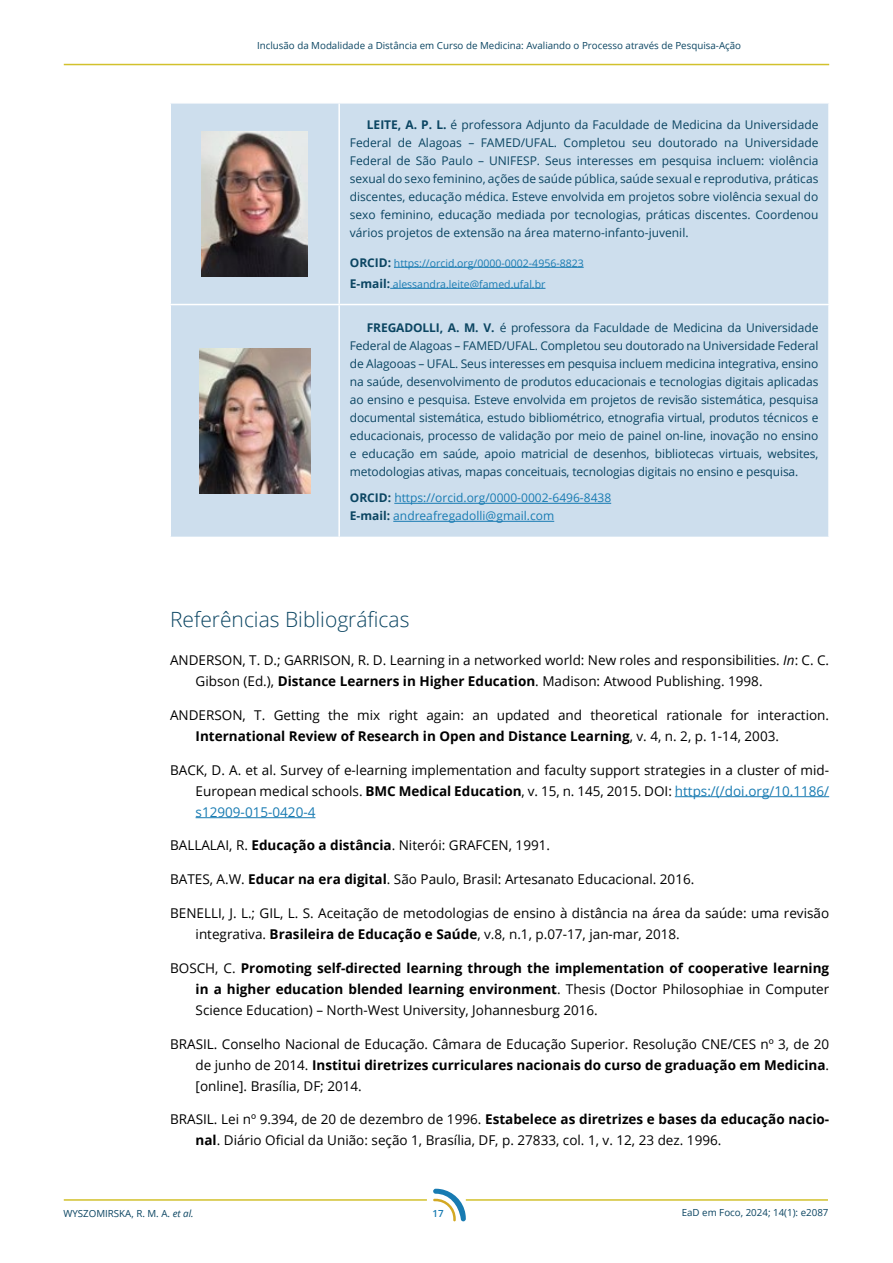
<style>
.page{position:relative;width:893px;height:1263px;background:#fff}
.page>*{position:absolute;margin:0;border:0;box-sizing:border-box;transform-origin:0 0}
.t1{font:300 21px "Open Sans";color:#0b4562}
.t2{font:13.5px/21px "Open Sans";color:#000}
.t3{font:700 13.5px/21px "Open Sans";color:#000;text-align:justify}
.t4{font:12px/18px "Open Sans";letter-spacing:-.005em;color:#0b4562;text-align:justify}
.t5{font:12px/18px "Open Sans";color:#187bb2}
.t6{font:10.5px/21px "Open Sans";color:#187bb2}
.t7{font:9.75px "Open Sans";color:#0b4562}
.t8{font:600 9.75px "Open Sans";color:#187bb2}
.s1{font-weight:700}
.s2{font-weight:700;font-size:12px;color:#0b4562}
.s3{font-weight:700;color:#0b4562}
.s4{font-style:italic}
.s5{color:#187bb2}
.s6{font-weight:400}
</style>
<div class="page">
<hr style="left:64px;top:64px;width:765px;height:1px;background:#d2c12c">
<hr style="left:466px;top:1199px;width:362px;height:2px;background:#d2c12c">
<svg style="left:433px;top:1189px;width:33px;height:32px"></svg>
<hr style="left:64px;top:1199px;width:363px;height:2px;background:#d2c12c">
<hr style="left:675px;top:796px;width:154px;height:1px;background:#187bb2">
<hr style="left:196px;top:817px;width:119px;height:1px;background:#187bb2">
<div style="left:171px;top:104px;width:657px;height:433px;background:#cddeed"></div>
<hr style="left:338px;top:104px;width:2px;height:200px;background:#fff">
<hr style="left:338px;top:305px;width:2px;height:232px;background:#fff">
<hr style="left:169px;top:304px;width:170px;height:1px;background:#fff">
<hr style="left:339px;top:304px;width:491px;height:1px;background:#fff">
<img style="left:202px;top:131px;width:106px;height:145px">
<hr style="left:394px;top:267px;width:190px;height:1px;background:#187bb2">
<hr style="left:390px;top:288px;width:155px;height:1px;background:#187bb2">
<img style="left:199px;top:348px;width:111px;height:146px">
<hr style="left:394px;top:503px;width:217px;height:1px;background:#187bb2">
<hr style="left:393px;top:521px;width:161px;height:1px;background:#187bb2">
<p class="t7" style="left:257px;top:39px;width:486px">Inclusão da Modalidade a Distância em Curso de Medicina: Avaliando o Processo através de Pesquisa-Ação</p>
<p class="t4" style="left:350px;top:115px;width:470px;text-indent:17px"><span class="s1">LEITE, A. P. L.</span> é professora Adjunto da Faculdade de Medicina da Universidade Federal de Alagoas – FAMED/UFAL. Completou seu doutorado na Universidade Federal de São Paulo – UNIFESP. Seus interesses em pesquisa incluem: violência sexual do sexo feminino, ações de saúde pública, saúde sexual e reprodutiva, práticas discentes, educação médica. Esteve envolvida em projetos sobre violência sexual do sexo feminino, educação mediada por tecnologias, práticas discentes. Coordenou vários projetos de extensão na área materno-infanto-juvenil.</p>
<p class="t6" style="left:350px;top:252px;width:235px"><span class="s2">ORCID:</span> https://orcid.org/0000-0002-4956-8823<br><span class="s2">E-mail:</span> alessandra.leite@famed.ufal.br</p>
<p class="t4" style="left:350px;top:318px;width:470px;text-indent:17px"><span class="s1">FREGADOLLI, A. M. V.</span> é professora da Faculdade de Medicina da Universidade Federal de Alagoas – FAMED/UFAL. Completou seu doutorado na Universidade Federal de Alagooas – UFAL. Seus interesses em pesquisa incluem medicina integrativa, ensino na saúde, desenvolvimento de produtos educacionais e tecnologias digitais aplicadas ao ensino e pesquisa. Esteve envolvida em projetos de revisão sistemática, pesquisa documental sistemática, estudo bibliométrico, etnografia virtual, produtos técnicos e educacionais, processo de validação por meio de painel on-line, inovação no ensino e educação em saúde, apoio matricial de desenhos, bibliotecas virtuais, websites, metodologias ativas, mapas conceituais, tecnologias digitais no ensino e pesquisa.</p>
<p class="t5" style="left:350px;top:489px;width:263px"><span class="s3">ORCID:</span> https://orcid.org/0000-0002-6496-8438<br><span class="s3">E-mail:</span> andreafregadolli@gmail.com</p>
<h1 class="t1" style="left:170px;top:605px;width:241px">Referências Bibliográficas</h1>
<p class="t2" style="left:196px;top:649px;width:635px;text-indent:-26px">ANDERSON, T. D.; GARRISON, R. D. Learning in a networked world: New roles and responsibilities. <span class="s4">In</span>: C. C.<br>Gibson (Ed.), <span class="s1">Distance Learners in Higher Education</span>. Madison: Atwood Publishing. 1998.</p>
<p class="t2" style="left:196px;top:704px;width:635px;text-indent:-26px">ANDERSON, T. Getting the mix right again: an updated and theoretical rationale for interaction.<br><span class="s1">International Review of Research in Open and Distance Learning</span>, v. 4, n. 2, p. 1-14, 2003.</p>
<p class="t2" style="left:196px;top:759px;width:635px;text-align:justify;text-indent:-26px">BACK, D. A. et al. Survey of e-learning implementation and faculty support strategies in a cluster of mid-European medical schools. <span class="s1">BMC Medical Education</span>, v. 15, n. 145, 2015. DOI: <span class="s5">https:/(/doi.org/10.1186/ s12909-015-0420-4</span></p>
<p class="t2" style="left:170px;top:835px;width:381px">BALLALAI, R. <span class="s1">Educação a distância</span>. Niterói: GRAFCEN, 1991.</p>
<p class="t2" style="left:170px;top:868px;width:526px">BATES, A.W. <span class="s1">Educar na era digital</span>. São Paulo, Brasil: Artesanato Educacional. 2016.</p>
<p class="t2" style="left:196px;top:902px;width:635px;text-indent:-26px">BENELLI, J. L.; GIL, L. S. Aceitação de metodologias de ensino à distância na área da saúde: uma revisão integrativa. <span class="s1">Brasileira de Educação e Saúde</span>, v.8, n.1, p.07-17, jan-mar, 2018.</p>
<p class="t3" style="left:196px;top:957px;width:635px;text-indent:-26px"><span class="s6">BOSCH, C.</span> Promoting self-directed learning through the implementation of cooperative learning in a higher education blended learning environment<span class="s6">. Thesis (Doctor Philosophiae in Computer Science Education) – North-West University, Johannesburg 2016.</span></p>
<p class="t2" style="left:196px;top:1033px;width:635px;text-align:justify;text-indent:-26px">BRASIL. Conselho Nacional de Educação. Câmara de Educação Superior. Resolução CNE/CES nº 3, de 20 de junho de 2014. <span class="s1">Institui diretrizes curriculares nacionais do curso de graduação em Medicina</span>. [online]. Brasília, DF; 2014.</p>
<p class="t2" style="left:196px;top:1108px;width:635px;text-indent:-26px">BRASIL. Lei nº 9.394, de 20 de dezembro de 1996. <span class="s1">Estabelece as diretrizes e bases da educação nacio&shy;nal</span>. Diário Oficial da União: seção 1, Brasília, DF, p. 27833, col. 1, v. 12, 23 dez. 1996.</p>
<p class="t7" style="left:63px;top:1206px;width:132px">WYSZOMIRSKA, R. M. A. <span class="s4">et al.</span></p>
<p class="t7" style="left:682px;top:1206px;width:148px">EaD em Foco, 2024; 14(1): e2087</p>
<p class="t8" style="left:432px;top:1207px;width:13px">17</p>
</div>
